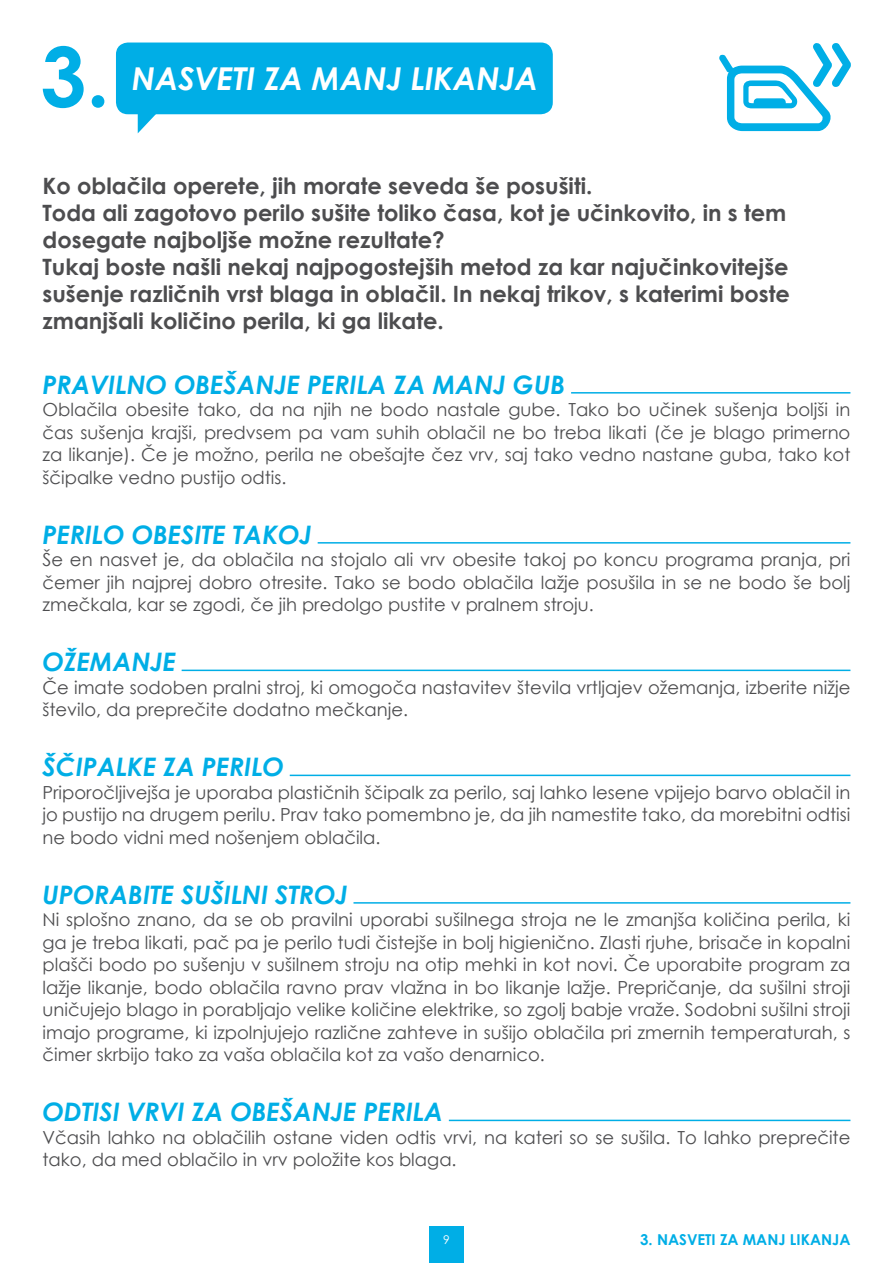
<style>
.page{position:relative;width:893px;height:1263px;background:#fff}
.page>*{position:absolute;margin:0;border:0;box-sizing:border-box;transform-origin:0 0}
.t1{font:700 82.5px "Century Gothic";color:#00aee6}
.t2{font:italic 700 31.5px "Century Gothic";color:#fff}
.t3{font:italic 700 25.5px "Century Gothic";color:#00aee6}
.t4{font:700 22.5px/27px "Century Gothic";color:#4d4d4f}
.t5{font:18px/22.5px "Century Gothic";color:#4d4d4f;text-align:justify}
.t6{font:700 15px "Century Gothic";color:#00aee6}
.t7{font:12px "Century Gothic";color:#fff}
</style>
<div class="page">
<div style="left:429px;top:1226px;width:34px;height:37px;background:#00aee6"></div>
<hr style="left:571px;top:392px;width:279px;height:2px;background:#00aee6">
<hr style="left:318px;top:542px;width:532px;height:2px;background:#00aee6">
<hr style="left:182px;top:670px;width:668px;height:1px;background:#00aee6">
<hr style="left:290px;top:775px;width:560px;height:1px;background:#00aee6">
<hr style="left:353px;top:902px;width:497px;height:2px;background:#00aee6">
<hr style="left:449px;top:1120px;width:401px;height:1px;background:#00aee6">
<svg style="left:719px;top:43px;width:132px;height:88px"></svg>
<div style="left:116px;top:43px;width:437px;height:71px;background:#00aee6;border-radius:12px"></div>
<svg style="left:138px;top:114px;width:36px;height:19px"></svg>
<h1 class="t1" style="left:40px;top:14px;width:71px">3.</h1>
<h2 class="t2" style="left:132px;top:55px;width:408px">NASVETI ZA MANJ LIKANJA</h2>
<p class="t4" style="left:43px;top:171px;width:749px">Ko oblačila operete, jih morate seveda še posušiti.<br>Toda ali zagotovo perilo sušite toliko časa, kot je učinkovito, in s tem dosegate najboljše možne rezultate?<br>Tukaj boste našli nekaj najpogostejših metod za kar najučinkovitejše sušenje različnih vrst blaga in oblačil. In nekaj trikov, s katerimi boste zmanjšali količino perila, ki ga likate.</p>
<h3 class="t3" style="left:43px;top:365px;width:524px">PRAVILNO OBEŠANJE PERILA ZA MANJ GUB</h3>
<p class="t5" style="left:43px;top:398px;width:809px">Oblačila obesite tako, da na njih ne bodo nastale gube. Tako bo učinek sušenja boljši in čas sušenja krajši, predvsem pa vam suhih oblačil ne bo treba likati (če je blago primerno za likanje). Če je možno, perila ne obešajte čez vrv, saj tako vedno nastane guba, tako kot ščipalke vedno pustijo odtis.</p>
<h3 class="t3" style="left:43px;top:515px;width:271px">PERILO OBESITE TAKOJ</h3>
<p class="t5" style="left:43px;top:548px;width:809px">Še en nasvet je, da oblačila na stojalo ali vrv obesite takoj po koncu programa pranja, pri čemer jih najprej dobro otresite. Tako se bodo oblačila lažje posušila in se ne bodo še bolj zmečkala, kar se zgodi, če jih predolgo pustite v pralnem stroju.</p>
<h3 class="t3" style="left:43px;top:642px;width:135px">OŽEMANJE</h3>
<p class="t5" style="left:43px;top:675px;width:809px">Če imate sodoben pralni stroj, ki omogoča nastavitev števila vrtljajev ožemanja, izberite nižje število, da preprečite dodatno mečkanje.</p>
<h3 class="t3" style="left:43px;top:747px;width:243px">ŠČIPALKE ZA PERILO</h3>
<p class="t5" style="left:43px;top:780px;width:809px">Priporočljivejša je uporaba plastičnih ščipalk za perilo, saj lahko lesene vpijejo barvo oblačil in jo pustijo na drugem perilu. Prav tako pomembno je, da jih namestite tako, da morebitni odtisi ne bodo vidni med nošenjem oblačila.</p>
<h3 class="t3" style="left:43px;top:875px;width:307px">UPORABITE SUŠILNI STROJ</h3>
<p class="t5" style="left:43px;top:908px;width:809px">Ni splošno znano, da se ob pravilni uporabi sušilnega stroja ne le zmanjša količina perila, ki ga je treba likati, pač pa je perilo tudi čistejše in bolj higienično. Zlasti rjuhe, brisače in kopalni plašči bodo po sušenju v sušilnem stroju na otip mehki in kot novi. Če uporabite program za lažje likanje, bodo oblačila ravno prav vlažna in bo likanje lažje. Prepričanje, da sušilni stroji uničujejo blago in porabljajo velike količine elektrike, so zgolj babje vraže. Sodobni sušilni stroji imajo programe, ki izpolnjujejo različne zahteve in sušijo oblačila pri zmernih temperaturah, s čimer skrbijo tako za vaša oblačila kot za vašo denarnico.</p>
<h3 class="t3" style="left:43px;top:1092px;width:402px">ODTISI VRVI ZA OBEŠANJE PERILA</h3>
<p class="t5" style="left:43px;top:1125px;width:809px">Včasih lahko na oblačilih ostane viden odtis vrvi, na kateri so se sušila. To lahko preprečite tako, da med oblačilo in vrv položite kos blaga.</p>
<p class="t7" style="left:443px;top:1231px;width:8px">9</p>
<p class="t6" style="left:640px;top:1228px;width:212px">3. NASVETI ZA MANJ LIKANJA</p>
</div>
